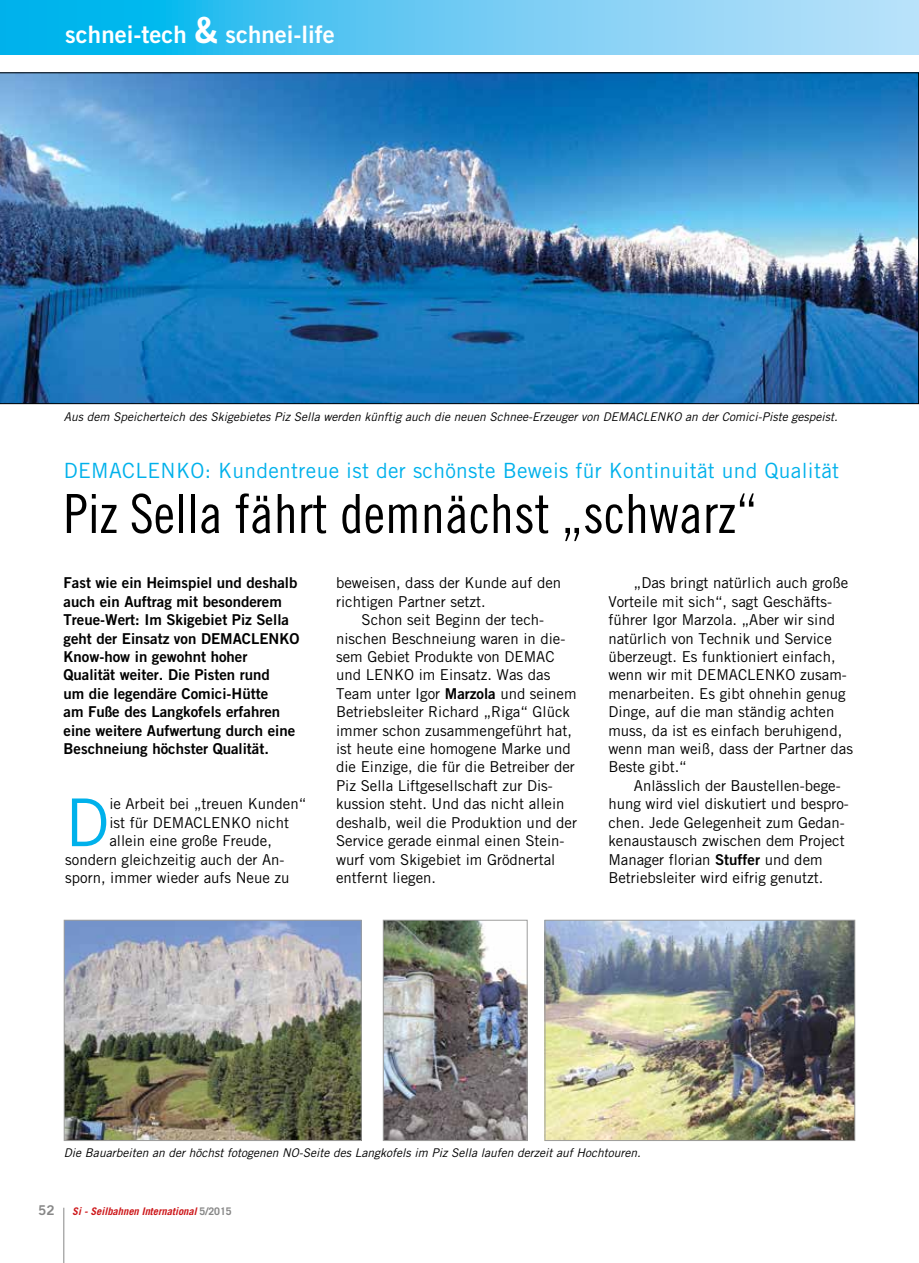
<style>
.page{position:relative;width:919px;height:1263px;background:#fff}
.page>*{position:absolute;margin:0;border:0;box-sizing:border-box;transform-origin:0 0}
.t1{font:66px "Trade Gothic";color:#00b1eb}
.t2{font:54px "Trade Gothic Cond Eighteen";color:#000}
.t3{font:24px "Trade Gothic Bold Two";color:#fff}
.t4{font:21px "Trade Gothic";letter-spacing:.015em;color:#00b1eb}
.t5{font:15px "Trade Gothic";color:#000}
.t6{font:15px/18.5px "Trade Gothic Bold Two";color:#000}
.t7{font:13.5px "Trade Gothic Bold Two";color:#878787}
.t8{font:italic 12px "Trade Gothic";color:#000}
.t9{font:italic 700 10.5px "Trade Gothic";color:#cd171a}
.s1{font-size:36px}
.s2{font-family:"Trade Gothic Bold Two"}
.s3{font-style:normal;color:#878787}
</style>
<div class="page">
<svg style="left:0;top:0;width:918px;height:54px;background:#61c9f3"></svg>
<hr style="left:63px;top:1208px;width:1px;height:55px;background:#878787">
<img style="left:0;top:72px;width:918px;height:332px">
<img style="left:66px;top:922px;width:293px;height:217px">
<div style="left:64px;top:920px;width:297px;height:221px;border:1px solid #9d9d9c"></div>
<img style="left:385px;top:922px;width:140px;height:217px">
<div style="left:383px;top:920px;width:144px;height:221px;border:1px solid #9d9d9c"></div>
<img style="left:546px;top:922px;width:307px;height:217px">
<div style="left:544px;top:920px;width:311px;height:221px;border:1px solid #9d9d9c"></div>
<p class="t3" style="left:65px;top:20px;width:271px">schnei-tech <span class="s1">&amp;</span> schnei-life</p>
<p class="t8" style="left:64px;top:409px;width:775px">Aus dem Speicherteich des Skigebietes Piz Sella werden künftig auch die neuen Schnee-Erzeuger von DEMACLENKO an der Comici-Piste gespeist.</p>
<p class="t4" style="left:64px;top:458px;width:776px">DEMACLENKO: Kundentreue ist der schönste Beweis für Kontinuität und Qualität</p>
<p class="t2" style="left:64px;top:482px;width:694px">Piz Sella fährt demnächst „schwarz“</p>
<p class="t6" style="left:63px;top:573px;width:237px">Fast wie ein Heimspiel und deshalb auch ein Auftrag mit besonderem<br>Treue-Wert: Im Skigebiet Piz Sella geht der Einsatz von DEMACLENKO<br>Know-how in gewohnt hoher<br>Qualität weiter. Die Pisten rund<br>um die legendäre Comici-Hütte<br>am Fuße des Langkofels erfahren eine weitere Aufwertung durch eine<br>Beschneiung höchster Qualität.</p>
<p class="t1" style="left:65px;top:783px;width:46px">D</p>
<p class="t5" style="left:109px;top:795px;width:198px">ie Arbeit bei „treuen Kunden“</p>
<p class="t5" style="left:109px;top:813px;width:181px">ist für DEMACLENKO nicht</p>
<p class="t5" style="left:109px;top:832px;width:164px">allein eine große Freude,</p>
<p class="t5" style="left:65px;top:850px;width:221px">sondern gleichzeitig auch der An-</p>
<p class="t5" style="left:65px;top:869px;width:226px">sporn, immer wieder aufs Neue zu</p>
<p class="t5" style="left:336px;top:574px;width:226px">beweisen, dass der Kunde auf den</p>
<p class="t5" style="left:336px;top:592px;width:151px">richtigen Partner setzt.</p>
<p class="t5" style="left:361px;top:611px;width:184px">Schon seit Beginn der tech-</p>
<p class="t5" style="left:336px;top:629px;width:231px">nischen Beschneiung waren in die-</p>
<p class="t5" style="left:336px;top:647px;width:220px">sem Gebiet Produkte von DEMAC</p>
<p class="t5" style="left:336px;top:666px;width:216px">und LENKO im Einsatz. Was das</p>
<p class="t5" style="left:336px;top:684px;width:242px">Team unter Igor <span class="s2">Marzola</span> und seinem</p>
<p class="t5" style="left:336px;top:703px;width:235px">Betriebsleiter Richard „Riga“ Glück</p>
<p class="t5" style="left:336px;top:721px;width:237px">immer schon zusammengeführt hat,</p>
<p class="t5" style="left:336px;top:740px;width:236px">ist heute eine homogene Marke und</p>
<p class="t5" style="left:336px;top:758px;width:240px">die Einzige, die für die Betreiber der</p>
<p class="t5" style="left:336px;top:776px;width:218px">Piz Sella Liftgesellschaft zur Dis-</p>
<p class="t5" style="left:336px;top:795px;width:230px">kussion steht. Und das nicht allein</p>
<p class="t5" style="left:336px;top:813px;width:242px">deshalb, weil die Produktion und der</p>
<p class="t5" style="left:336px;top:832px;width:230px">Service gerade einmal einen Stein-</p>
<p class="t5" style="left:336px;top:850px;width:221px">wurf vom Skigebiet im Grödnertal</p>
<p class="t5" style="left:336px;top:869px;width:101px">entfernt liegen.</p>
<p class="t5" style="left:634px;top:574px;width:216px">„Das bringt natürlich auch große</p>
<p class="t5" style="left:608px;top:592px;width:225px">Vorteile mit sich“, sagt Geschäfts-</p>
<p class="t5" style="left:608px;top:611px;width:228px">führer Igor Marzola. „Aber wir sind</p>
<p class="t5" style="left:608px;top:629px;width:225px">natürlich von Technik und Service</p>
<p class="t5" style="left:608px;top:647px;width:229px">überzeugt. Es funktioniert einfach,</p>
<p class="t5" style="left:608px;top:666px;width:240px">wenn wir mit DEMACLENKO zusam-</p>
<p class="t5" style="left:608px;top:684px;width:239px">menarbeiten. Es gibt ohnehin genug</p>
<p class="t5" style="left:608px;top:703px;width:227px">Dinge, auf die man ständig achten</p>
<p class="t5" style="left:608px;top:721px;width:235px">muss, da ist es einfach beruhigend,</p>
<p class="t5" style="left:608px;top:740px;width:246px">wenn man weiß, dass der Partner das</p>
<p class="t5" style="left:608px;top:758px;width:80px">Beste gibt.“</p>
<p class="t5" style="left:634px;top:776px;width:208px">Anlässlich der Baustellen-bege-</p>
<p class="t5" style="left:608px;top:795px;width:242px">hung wird viel diskutiert und bespro-</p>
<p class="t5" style="left:608px;top:813px;width:238px">chen. Jede Gelegenheit zum Gedan-</p>
<p class="t5" style="left:608px;top:832px;width:238px">kenaustausch zwischen dem Project</p>
<p class="t5" style="left:608px;top:850px;width:216px">Manager florian <span class="s2">Stuffer</span> und dem</p>
<p class="t5" style="left:608px;top:869px;width:216px">Betriebsleiter wird eifrig genutzt.</p>
<p class="t8" style="left:64px;top:1145px;width:578px">Die Bauarbeiten an der höchst fotogenen NO-Seite des Langkofels im Piz Sella laufen derzeit auf Hochtouren.</p>
<p class="t7" style="left:38px;top:1201px;width:18px">52</p>
<p class="t9" style="left:72px;top:1204px;width:161px">Si - Seilbahnen International <span class="s3">5/2015</span></p>
</div>
